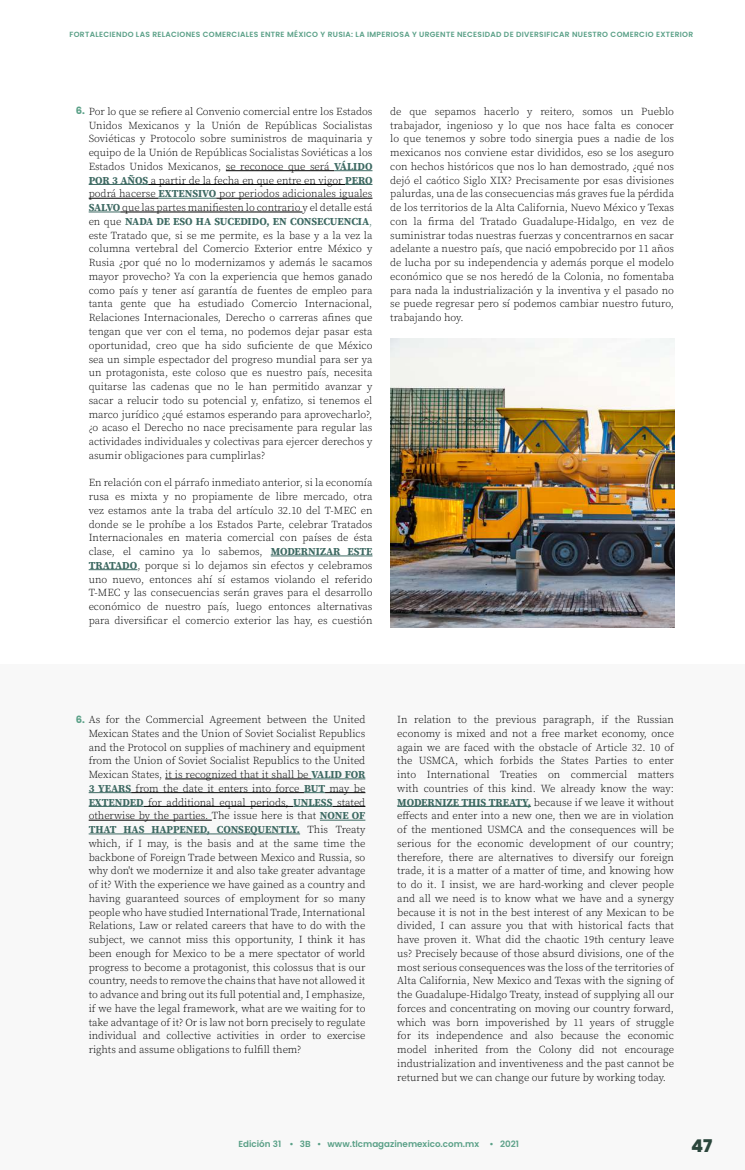
<style>
.page{position:relative;width:745px;height:1170px;background:#fff}
.page>*{position:absolute;margin:0;border:0;box-sizing:border-box;transform-origin:0 0}
.t1{font:800 17.5px "Poppins";color:#2b463c}
.t2{font:300 10.62px/13.8px "Source Serif Pro";color:#000;text-align:justify}
.t3{font:600 8.75px "Poppins";color:#5aa087}
.t4{font:600 7.5px "Poppins";letter-spacing:.04em;color:#5aa087}
.s1{font-family:"Poppins";font-weight:700;font-size:10px;color:#5aa087}
.s2{font-weight:700;color:#3d6962}
.s3{color:#3d6962}
</style>
<div class="page">
<div style="left:0;top:664px;width:744px;height:505px;background:#f8f8f8"></div>
<hr style="left:226px;top:170px;width:108px;height:1px;background:#000">
<hr style="left:334px;top:170px;width:38px;height:1px;background:#3d6962">
<hr style="left:89px;top:184px;width:59px;height:1px;background:#3d6962">
<hr style="left:148px;top:184px;width:197px;height:1px;background:#000">
<svg style="left:345px;top:184px;width:27px;height:1px"></svg>
<hr style="left:89px;top:198px;width:69px;height:1px;background:#000">
<hr style="left:158px;top:198px;width:58px;height:1px;background:#3d6962">
<hr style="left:216px;top:198px;width:156px;height:1px;background:#000">
<hr style="left:89px;top:212px;width:31px;height:1px;background:#3d6962">
<hr style="left:120px;top:212px;width:182px;height:1px;background:#000">
<hr style="left:270px;top:555px;width:102px;height:1px;background:#3d6962">
<hr style="left:89px;top:569px;width:48px;height:1px;background:#3d6962">
<hr style="left:165px;top:778px;width:146px;height:1px;background:#000">
<hr style="left:311px;top:778px;width:54px;height:1px;background:#3d6962">
<hr style="left:89px;top:792px;width:42px;height:1px;background:#3d6962">
<hr style="left:131px;top:792px;width:173px;height:1px;background:#000">
<svg style="left:304px;top:792px;width:21px;height:1px"></svg>
<hr style="left:325px;top:792px;width:40px;height:1px;background:#000">
<hr style="left:89px;top:806px;width:54px;height:1px;background:#3d6962">
<hr style="left:143px;top:806px;width:150px;height:1px;background:#000">
<hr style="left:293px;top:806px;width:39px;height:1px;background:#3d6962">
<hr style="left:332px;top:806px;width:33px;height:1px;background:#000">
<hr style="left:89px;top:819px;width:123px;height:1px;background:#000">
<hr style="left:320px;top:819px;width:45px;height:1px;background:#3d6962">
<hr style="left:89px;top:833px;width:211px;height:1px;background:#3d6962">
<hr style="left:397px;top:806px;width:133px;height:1px;background:#3d6962">
<img style="left:390px;top:338px;width:283px;height:289px">
<p class="t4" style="left:69px;top:30px;width:625px">FORTALECIENDO LAS RELACIONES COMERCIALES ENTRE MÉXICO Y RUSIA: LA IMPERIOSA Y URGENTE NECESIDAD DE DIVERSIFICAR NUESTRO COMERCIO EXTERIOR</p>
<p class="t2" style="left:89px;top:105px;width:285px;text-indent:-13px"><span class="s1">6.</span> Por lo que se refiere al Convenio comercial entre los Estados Unidos Mexicanos y la Unión de Repúblicas Socialistas Soviéticas y Protocolo sobre suministros de maquinaria y equipo de la Unión de Repúblicas Socialistas Soviéticas a los Estados Unidos Mexicanos, se reconoce que será <span class="s2">VÁLIDO POR 3 AÑOS</span> a partir de la fecha en que entre en vigor <span class="s2">PERO </span>podrá hacerse <span class="s2">EXTENSIVO</span> por periodos adicionales iguales <span class="s2">SALVO</span> que las partes manifiesten lo contrario y el detalle está en que <span class="s2">NADA DE ESO HA SUCEDIDO, EN CONSECUENCIA</span><span class="s3">, </span>este Tratado que, si se me permite, es la base y a la vez la columna vertebral del Comercio Exterior entre México y Rusia ¿por qué no lo modernizamos y además le sacamos mayor provecho? Ya con la experiencia que hemos ganado como país y tener así garantía de fuentes de empleo para tanta gente que ha estudiado Comercio Internacional, Relaciones Internacionales, Derecho o carreras afines que tengan que ver con el tema, no podemos dejar pasar esta oportunidad, creo que ha sido suficiente de que México sea un simple espectador del progreso mundial para ser ya un protagonista, este coloso que es nuestro país, necesita quitarse las cadenas que no le han permitido avanzar y sacar a relucir todo su potencial y, enfatizo, si tenemos el marco jurídico ¿qué estamos esperando para aprovecharlo?, ¿o acaso el Derecho no nace precisamente para regular las actividades individuales y colectivas para ejercer derechos y asumir obligaciones para cumplirlas?</p>
<p class="t2" style="left:89px;top:476px;width:285px">En relación con el párrafo inmediato anterior, si la economía rusa es mixta y no propiamente de libre mercado, otra vez estamos ante la traba del artículo 32.10 del T-MEC en donde se le prohíbe a los Estados Parte, celebrar Tratados Internacionales en materia comercial con países de ésta clase, el camino ya lo sabemos, <span class="s2">MODERNIZAR ESTE TRATADO</span>, porque si lo dejamos sin efectos y celebramos uno nuevo, entonces ahí sí estamos violando el referido T-MEC y las consecuencias serán graves para el desarrollo económico de nuestro país, luego entonces alternativas para diversificar el comercio exterior las hay, es cuestión</p>
<p class="t2" style="left:390px;top:104px;width:285px">de que sepamos hacerlo y reitero, somos un Pueblo trabajador, ingenioso y lo que nos hace falta es conocer lo que tenemos y sobre todo sinergia pues a nadie de los mexicanos nos conviene estar divididos, eso se los aseguro con hechos históricos que nos lo han demostrado, ¿qué nos dejó el caótico Siglo XIX? Precisamente por esas divisiones palurdas, una de las consecuencias más graves fue la pérdida de los territorios de la Alta California, Nuevo México y Texas con la firma del Tratado Guadalupe-Hidalgo, en vez de suministrar todas nuestras fuerzas y concentrarnos en sacar adelante a nuestro país, que nació empobrecido por 11 años de lucha por su independencia y además porque el modelo económico que se nos heredó de la Colonia, no fomentaba para nada la industrialización y la inventiva y el pasado no se puede regresar pero sí podemos cambiar nuestro futuro, trabajando hoy.</p>
<p class="t2" style="left:89px;top:712px;width:278px;text-indent:-13px"><span class="s1">6.</span> As for the Commercial Agreement between the United Mexican States and the Union of Soviet Socialist Republics and the Protocol on supplies of machinery and equipment from the Union of Soviet Socialist Republics to the United Mexican States, it is recognized that it shall be <span class="s2">VALID FOR 3 YEARS</span> from the date it enters into force <span class="s2">BUT</span> may be <span class="s2">EXTENDED</span> for additional equal periods, <span class="s2">UNLESS</span> stated otherwise by the parties. The issue here is that <span class="s2">NONE OF THAT HAS HAPPENED, CONSEQUENTLY.</span> This Treaty which, if I may, is the basis and at the same time the backbone of Foreign Trade between Mexico and Russia, so why don't we modernize it and also take greater advantage of it? With the experience we have gained as a country and having guaranteed sources of employment for so many people who have studied International Trade, International Relations, Law or related careers that have to do with the subject, we cannot miss this opportunity, I think it has been enough for Mexico to be a mere spectator of world progress to become a protagonist, this colossus that is our country, needs to remove the chains that have not allowed it to advance and bring out its full potential and, I emphasize, if we have the legal framework, what are we waiting for to take advantage of it? Or is law not born precisely to regulate individual and collective activities in order to exercise rights and assume obligations to fulfill them?</p>
<p class="t2" style="left:397px;top:712px;width:278px">In relation to the previous paragraph, if the Russian economy is mixed and not a free market economy, once again we are faced with the obstacle of Article 32. 10 of the USMCA, which forbids the States Parties to enter into International Treaties on commercial matters with countries of this kind. We already know the way:<br><span class="s2">MODERNIZE THIS TREATY,</span> because if we leave it without effects and enter into a new one, then we are in violation of the mentioned USMCA and the consequences will be serious for the economic development of our country; therefore, there are alternatives to diversify our foreign trade, it is a matter of a matter of time, and knowing how to do it. I insist, we are hard-working and clever people and all we need is to know what we have and a synergy because it is not in the best interest of any Mexican to be divided, I can assure you that with historical facts that have proven it. What did the chaotic 19th century leave us? Precisely because of those absurd divisions, one of the most serious consequences was the loss of the territories of Alta California, New Mexico and Texas with the signing of the Guadalupe-Hidalgo Treaty, instead of supplying all our forces and concentrating on moving our country forward, which was born impoverished by 11 years of struggle for its independence and also because the economic model inherited from the Colony did not encourage industrialization and inventiveness and the past cannot be returned but we can change our future by working today.</p>
<p class="t3" style="left:238px;top:1138px;width:282px">Edición 31 • 3B • www.tlcmagazinemexico.com.mx • 2021</p>
<h1 class="t1" style="left:690px;top:1135px;width:23px">47</h1>
</div>
